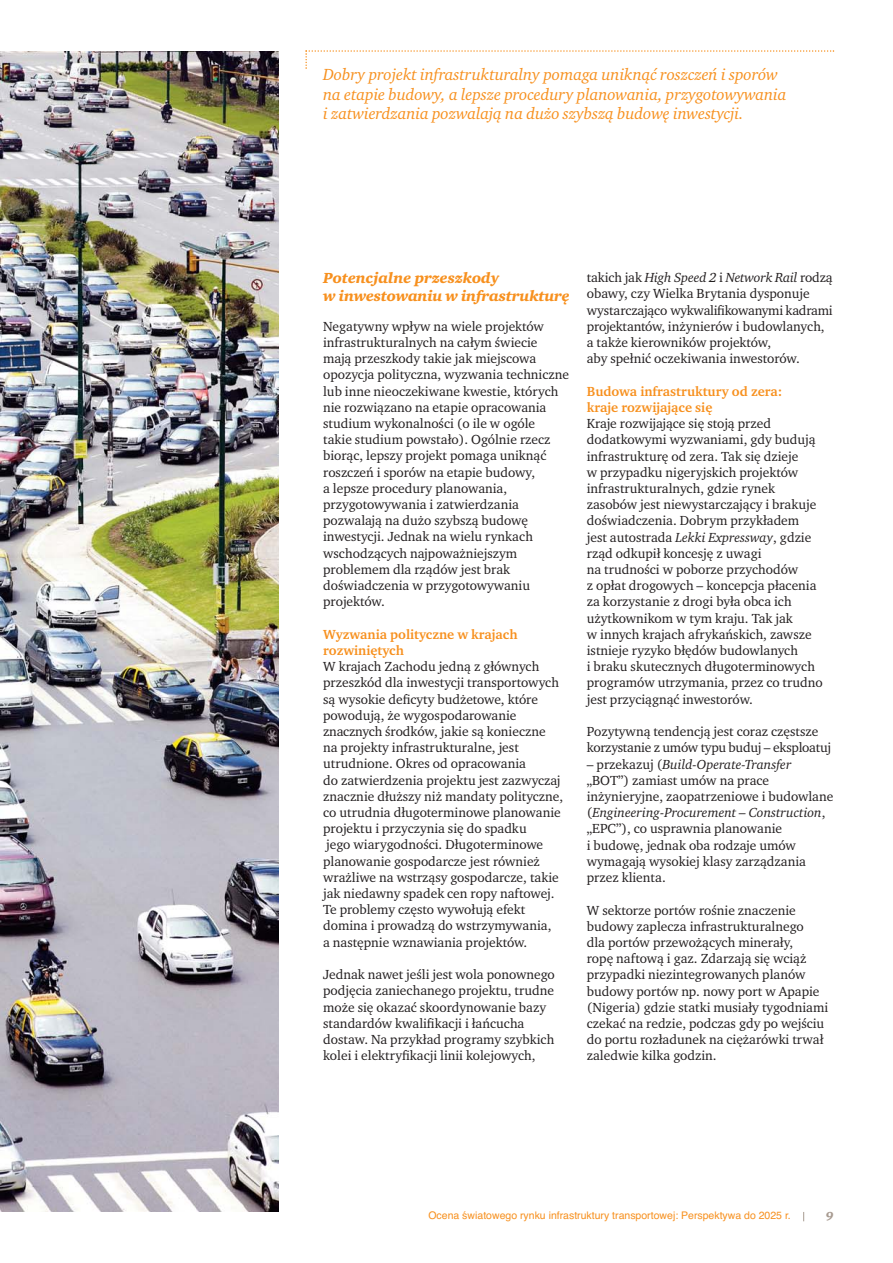
<style>
.page{position:relative;width:893px;height:1263px;background:#fff}
.page>*{position:absolute;margin:0;border:0;box-sizing:border-box;transform-origin:0 0}
.t1{font:italic 16.5px/19.5px "ITC Charter Com";letter-spacing:-.005em;color:#f7901e}
.t2{font:italic 900 15px/18px "ITC Charter Com";letter-spacing:-.015em;color:#f7901e}
.t3{font:13.5px/16.2px "ITC Charter Com";color:#231f20}
.t4{font:700 13.5px/16.2px "ITC Charter Com";color:#f7901e}
.t5{font:italic 900 12px "ITC Charter Com";color:#a89b91}
.t6{font:10.5px "Helvetica";color:#f7901e}
.s1{font-style:italic}
</style>
<div class="page">
<img style="left:0;top:51px;width:278px;height:1161px">
<svg style="left:305px;top:50px;width:529px;height:19px"></svg>
<p class="t1" style="left:323px;top:66px;width:465px">Dobry projekt infrastrukturalny pomaga uniknąć roszczeń i sporów na etapie budowy, a lepsze procedury planowania, przygotowywania i zatwierdzania pozwalają na dużo szybszą budowę inwestycji.</p>
<p class="t2" style="left:323px;top:270px;width:248px">Potencjalne przeszkody<br>w inwestowaniu w infrastrukturę</p>
<p class="t3" style="left:323px;top:319px;width:247px">Negatywny wpływ na wiele projektów infrastrukturalnych na całym świecie mają przeszkody takie jak miejscowa opozycja polityczna, wyzwania techniczne lub inne nieoczekiwane kwestie, których nie rozwiązano na etapie opracowania studium wykonalności (o ile w ogóle<br>takie studium powstało). Ogólnie rzecz biorąc, lepszy projekt pomaga uniknąć roszczeń i sporów na etapie budowy,<br>a lepsze procedury planowania, przygotowywania i zatwierdzania pozwalają na dużo szybszą budowę inwestycji. Jednak na wielu rynkach wschodzących najpoważniejszym problemem dla rządów jest brak doświadczenia w przygotowywaniu projektów.</p>
<p class="t4" style="left:323px;top:627px;width:196px">Wyzwania polityczne w krajach rozwiniętych</p>
<p class="t3" style="left:323px;top:659px;width:242px">W krajach Zachodu jedną z głównych przeszkód dla inwestycji transportowych są wysokie deficyty budżetowe, które powodują, że wygospodarowanie znacznych środków, jakie są konieczne na projekty infrastrukturalne, jest utrudnione. Okres od opracowania<br>do zatwierdzenia projektu jest zazwyczaj znacznie dłuższy niż mandaty polityczne, co utrudnia długoterminowe planowanie projektu i przyczynia się do spadku<br>jego wiarygodności. Długoterminowe planowanie gospodarcze jest również wrażliwe na wstrząsy gospodarcze, takie jak niedawny spadek cen ropy naftowej.<br>Te problemy często wywołują efekt domina i prowadzą do wstrzymywania,<br>a następnie wznawiania projektów.</p>
<p class="t3" style="left:323px;top:967px;width:233px">Jednak nawet jeśli jest wola ponownego podjęcia zaniechanego projektu, trudne może się okazać skoordynowanie bazy standardów kwalifikacji i łańcucha dostaw. Na przykład programy szybkich kolei i elektryfikacji linii kolejowych,</p>
<p class="t3" style="left:587px;top:271px;width:247px">takich jak <span class="s1">High Speed 2</span> i <span class="s1">Network Rail</span> rodzą obawy, czy Wielka Brytania dysponuje wystarczająco wykwalifikowanymi kadrami projektantów, inżynierów i budowlanych, a także kierowników projektów,<br>aby spełnić oczekiwania inwestorów.</p>
<p class="t4" style="left:587px;top:384px;width:197px">Budowa infrastruktury od zera: kraje rozwijające się</p>
<p class="t3" style="left:587px;top:417px;width:238px">Kraje rozwijające się stoją przed dodatkowymi wyzwaniami, gdy budują infrastrukturę od zera. Tak się dzieje<br>w przypadku nigeryjskich projektów infrastrukturalnych, gdzie rynek zasobów jest niewystarczający i brakuje doświadczenia. Dobrym przykładem<br>jest autostrada <span class="s1">Lekki Expressway</span>, gdzie rząd odkupił koncesję z uwagi<br>na trudności w poborze przychodów<br>z opłat drogowych – koncepcja płacenia za korzystanie z drogi była obca ich użytkownikom w tym kraju. Tak jak<br>w innych krajach afrykańskich, zawsze istnieje ryzyko błędów budowlanych<br>i braku skutecznych długoterminowych programów utrzymania, przez co trudno jest przyciągnąć inwestorów.</p>
<p class="t3" style="left:587px;top:725px;width:246px">Pozytywną tendencją jest coraz częstsze korzystanie z umów typu buduj – eksploatuj</p>
<p class="t3" style="left:587px;top:757px;width:248px">– przekazuj (<span class="s1">Build-Operate-Transfer </span>„BOT”) zamiast umów na prace inżynieryjne, zaopatrzeniowe i budowlane (<span class="s1">Engineering-Procurement – Construction</span>, „EPC”), co usprawnia planowanie<br>i budowę, jednak oba rodzaje umów wymagają wysokiej klasy zarządzania przez klienta.</p>
<p class="t3" style="left:587px;top:903px;width:243px">W sektorze portów rośnie znaczenie budowy zaplecza infrastrukturalnego<br>dla portów przewożących minerały,<br>ropę naftową i gaz. Zdarzają się wciąż przypadki niezintegrowanych planów budowy portów np. nowy port w Apapie (Nigeria) gdzie statki musiały tygodniami czekać na redzie, podczas gdy po wejściu do portu rozładunek na ciężarówki trwał zaledwie kilka godzin.</p>
<p class="t6" style="left:428px;top:1211px;width:364px">Ocena światowego rynku infrastruktury transportowej: Perspektywa do 2025 r.</p>
<p class="t5" style="left:826px;top:1211px;width:9px">9</p>
</div>
